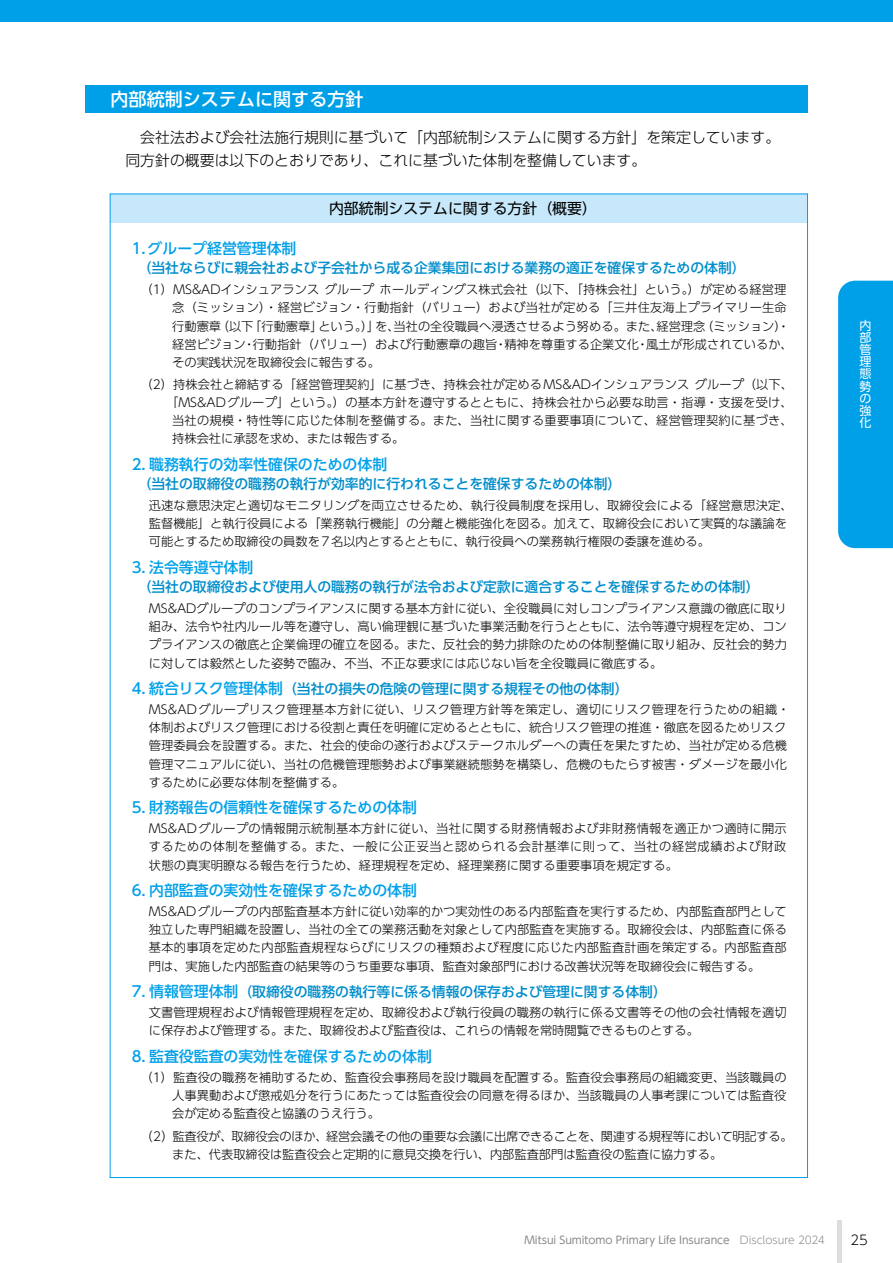
<style>
.page{position:relative;width:893px;height:1263px;background:#fff}
.page>*{position:absolute;margin:0;border:0;box-sizing:border-box;transform-origin:0 0}
.t1{font:500 18px "UD Shin Go Pro";color:#fff}
.t2{font:500 14.85px "UD Shin Go Pro";color:#00a0e9}
.t3{font:300 14.85px/23.4px "UD Shin Go Pro";color:#000}
.t4{font:14.85px "UD Shin Go Pro";color:#000}
.t5{font:500 13.8px "UD Shin Go Pro";color:#008dcb}
.t6{font:300 13.35px "UD Shin Go Pro";color:#000}
.t7{font:300 12.15px/18px "UD Shin Go Pro";letter-spacing:.005em;color:#000}
.t8{font:300 12.15px/18px "UD Shin Go Pro";letter-spacing:-.02em;color:#000}
.t9{font:12px/12.3px "UD Shin Go Pro";color:#fff;text-align:justify}
.t10{font:10.65px "UD Shin Go Pro";letter-spacing:-.005em;color:#898989}
.s1{font-size:14.85px;color:#00a0e9}
.s2{font-weight:300}
</style>
<div class="page">
<div style="left:85px;top:85px;width:723px;height:28px;background:#00a0e9"></div>
<div style="left:110px;top:194px;width:697px;height:29px;background:#c7e8fa"></div>
<div style="left:838px;top:281px;width:55px;height:267px;background:#00a0e9"></div>
<div style="left:0;top:0;width:893px;height:21px;background:#00a0e9"></div>
<hr style="left:838px;top:1220px;width:4px;height:43px;background:#dcdddd">
<h1 class="t1" style="left:111px;top:84px;width:254px">内部統制システムに関する方針</h1>
<p class="t3" style="left:111px;top:125px;width:671px">　　会社法および会社法施行規則に基づいて「内部統制システムに関する方針」を策定しています。　同方針の概要は以下のとおりであり、これに基づいた体制を整備しています。</p>
<p class="t4" style="left:329px;top:196px;width:269px">内部統制システムに関する方針（概要）</p>
<p class="t2" style="left:132px;top:236px;width:166px">1.グループ経営管理体制</p>
<p class="t5" style="left:138px;top:257px;width:610px">（当社ならびに親会社および子会社から成る企業集団における業務の適正を確保するための体制）</p>
<p class="t7" style="left:172px;top:280px;width:622px;text-indent:-32px">（1）MS&amp;ADインシュアランス グループ ホールディングス株式会社（以下、「持株会社」という。）が定める経営理念（ミッション）・経営ビジョン・行動指針（バリュー）および当社が定める「三井住友海上プライマリー生命行動憲章（以下「行動憲章」という。）」を、当社の全役職員へ浸透させるよう努める。また、経営理念（ミッション）・経営ビジョン・行動指針（バリュー）および行動憲章の趣旨・精神を尊重する企業文化・風土が形成されているか、その実践状況を取締役会に報告する。</p>
<p class="t7" style="left:141px;top:375px;width:654px">（2）持株会社と締結する「経営管理契約」に基づき、持株会社が定めるMS&amp;ADインシュアランス グループ（以下、</p>
<p class="t7" style="left:166px;top:393px;width:628px">「MS&amp;ADグループ」という。）の基本方針を遵守するとともに、持株会社から必要な助言・指導・支援を受け、</p>
<p class="t7" style="left:172px;top:411px;width:622px">当社の規模・特性等に応じた体制を整備する。また、当社に関する重要事項について、経営管理契約に基づき、</p>
<p class="t7" style="left:172px;top:429px;width:234px">持株会社に承認を求め、または報告する。</p>
<p class="t2" style="left:132px;top:452px;width:257px">2. 職務執行の効率性確保のための体制</p>
<p class="t5" style="left:138px;top:473px;width:485px">（当社の取締役の職務の執行が効率的に行われることを確保するための体制）</p>
<p class="t7" style="left:149px;top:496px;width:645px">迅速な意思決定と適切なモニタリングを両立させるため、執行役員制度を採用し、取締役会による「経営意思決定、監督機能」と執行役員による「業務執行機能」の分離と機能強化を図る。加えて、取締役会において実質的な議論を可能とするため取締役の員数を7名以内とするとともに、執行役員への業務執行権限の委譲を進める。</p>
<p class="t2" style="left:132px;top:555px;width:123px">3. 法令等遵守体制</p>
<p class="t5" style="left:138px;top:576px;width:623px">（当社の取締役および使用人の職務の執行が法令および定款に適合することを確保するための体制）</p>
<p class="t7" style="left:149px;top:599px;width:640px;text-align:justify">MS&amp;ADグループのコンプライアンスに関する基本方針に従い、全役職員に対しコンプライアンス意識の徹底に取り組み、法令や社内ルール等を遵守し、高い倫理観に基づいた事業活動を行うとともに、法令等遵守規程を定め、コンプライアンスの徹底と企業倫理の確立を図る。また、反社会的勢力排除のための体制整備に取り組み、反社会的勢力に対しては毅然とした姿勢で臨み、不当、不正な要求には応じない旨を全役職員に徹底する。</p>
<p class="t5" style="left:132px;top:677px;width:498px"><span class="s1">4. 統合リスク管理体制</span>（当社の損失の危険の管理に関する規程その他の体制）</p>
<p class="t7" style="left:149px;top:700px;width:642px">MS&amp;ADグループリスク管理基本方針に従い、リスク管理方針等を策定し、適切にリスク管理を行うための組織・体制およびリスク管理における役割と責任を明確に定めるとともに、統合リスク管理の推進・徹底を図るためリスク管理委員会を設置する。また、社会的使命の遂行およびステークホルダーへの責任を果たすため、当社が定める危機管理マニュアルに従い、当社の危機管理態勢および事業継続態勢を構築し、危機のもたらす被害・ダメージを最小化するために必要な体制を整備する。</p>
<p class="t2" style="left:132px;top:796px;width:287px">5. 財務報告の信頼性を確保するための体制</p>
<p class="t7" style="left:149px;top:819px;width:639px;text-align:justify">MS&amp;ADグループの情報開示統制基本方針に従い、当社に関する財務情報および非財務情報を適正かつ適時に開示するための体制を整備する。また、一般に公正妥当と認められる会計基準に則って、当社の経営成績および財政状態の真実明瞭なる報告を行うため、経理規程を定め、経理業務に関する重要事項を規定する。</p>
<p class="t2" style="left:132px;top:879px;width:287px">6. 内部監査の実効性を確保するための体制</p>
<p class="t7" style="left:149px;top:902px;width:640px;text-align:justify">MS&amp;ADグループの内部監査基本方針に従い効率的かつ実効性のある内部監査を実行するため、内部監査部門として独立した専門組織を設置し、当社の全ての業務活動を対象として内部監査を実施する。取締役会は、内部監査に係る基本的事項を定めた内部監査規程ならびにリスクの種類および程度に応じた内部監査計画を策定する。内部監査部門は、実施した内部監査の結果等のうち重要な事項、監査対象部門における改善状況等を取締役会に報告する。</p>
<p class="t5" style="left:132px;top:980px;width:536px"><span class="s1">7. 情報管理体制</span>（取締役の職務の執行等に係る情報の保存および管理に関する体制）</p>
<p class="t7" style="left:149px;top:1003px;width:639px">文書管理規程および情報管理規程を定め、取締役および執行役員の職務の執行に係る文書等その他の会社情報を適切に保存および管理する。また、取締役および監査役は、これらの情報を常時閲覧できるものとする。</p>
<p class="t2" style="left:132px;top:1044px;width:302px">8. 監査役監査の実効性を確保するための体制</p>
<p class="t7" style="left:172px;top:1068px;width:616px;text-align:justify;text-indent:-32px">（1）監査役の職務を補助するため、監査役会事務局を設け職員を配置する。監査役会事務局の組織変更、当該職員の人事異動および懲戒処分を行うにあたっては監査役会の同意を得るほか、当該職員の人事考課については監査役会が定める監査役と協議のうえ行う。</p>
<p class="t8" style="left:172px;top:1126px;width:622px;text-indent:-32px">（2）監査役が、取締役会のほか、経営会議その他の重要な会議に出席できることを、関連する規程等において明記する。また、代表取締役は監査役会と定期的に意見交換を行い、内部監査部門は監査役の監査に協力する。</p>
<p class="t9" style="left:859px;top:318px;width:13px">内部管理態勢の強化</p>
<p class="t10" style="left:524px;top:1231px;width:302px">Mitsui Sumitomo Primary Life Insurance <span class="s2">Disclosure 2024</span></p>
<p class="t6" style="left:850px;top:1229px;width:19px">25</p>
</div>
